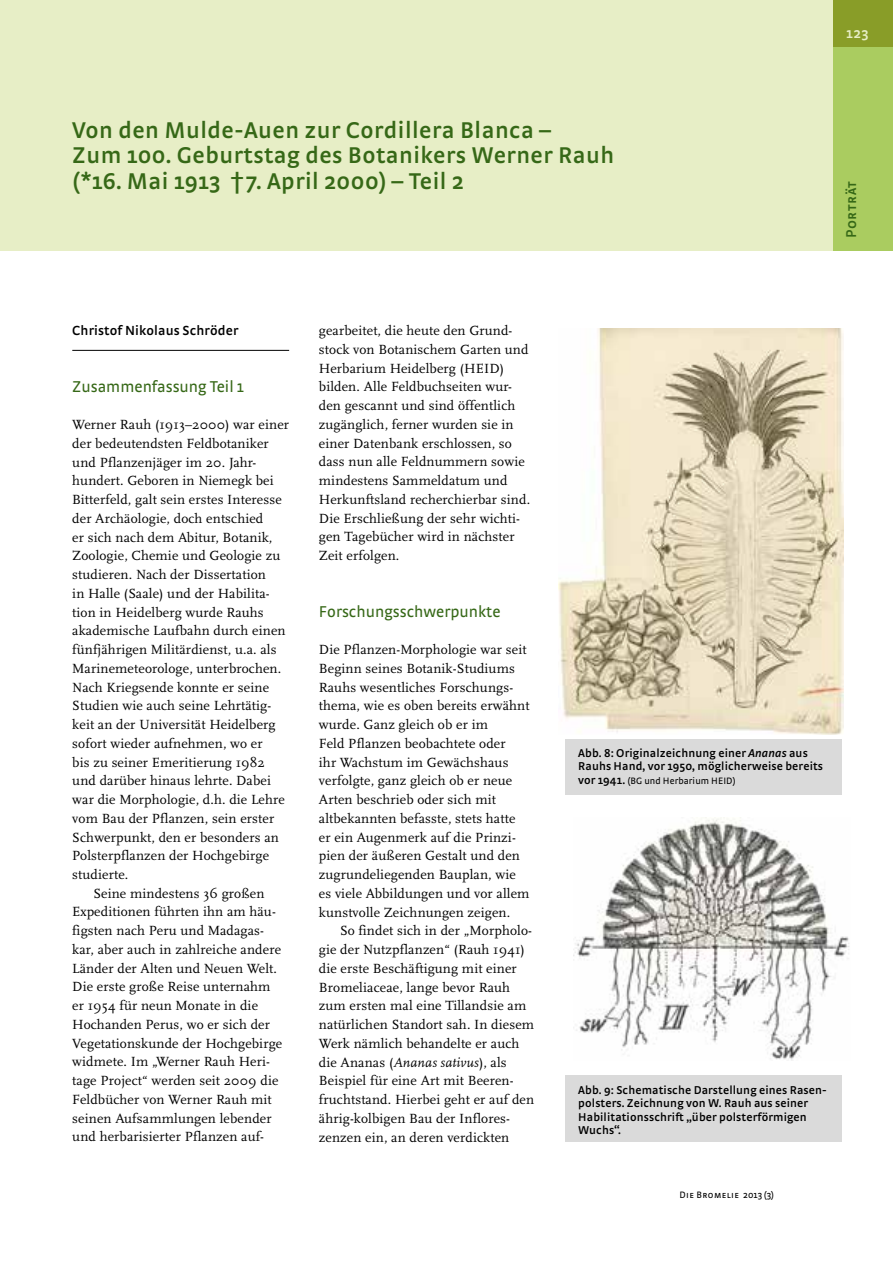
<style>
.page{position:relative;width:893px;height:1263px;background:#fff}
.page>*{position:absolute;margin:0;border:0;box-sizing:border-box;transform-origin:0 0}
.t1{font:600 24px/25.5px "Strada OT";letter-spacing:.02em;color:#366817}
.t2{font:16.5px "Strada OT";color:#366817}
.t3{font:600 15px "Strada OT";letter-spacing:.04em;color:#366817}
.t4{font:600 15px "Strada OT";color:#e7eec6}
.t5{font:13.8px/18.8px "Scala OT";letter-spacing:.01em;color:#000}
.t6{font:600 13.8px "Strada OT";letter-spacing:.01em;color:#000}
.t7{font:600 12px/13.5px "Strada OT";letter-spacing:.01em;color:#000}
.t8{font:9.75px "Strada OT";letter-spacing:.01em;color:#000}
.t9{font:9.75px "Strada OT";letter-spacing:.04em;color:#000}
.s1{font-style:italic}
.s2{font-weight:600;font-size:12px}
</style>
<div class="page">
<hr style="left:72px;top:350px;width:217px;height:1px;background:#000">
<img style="left:559px;top:328px;width:285px;height:407px">
<img style="left:574px;top:818px;width:276px;height:243px">
<div style="left:0;top:0;width:833px;height:251px;background:#e7eec6"></div>
<div style="left:833px;top:0;width:60px;height:251px;background:#aacc60"></div>
<div style="left:565px;top:739px;width:277px;height:55px;background:#dadada"></div>
<div style="left:565px;top:1076px;width:277px;height:66px;background:#dadada"></div>
<div style="left:833px;top:0;width:60px;height:47px;background:#899d28"></div>
<h1 class="t1" style="left:72px;top:117px;width:543px">Von den Mulde-Auen zur Cordillera Blanca –<br>Zum 100. Geburtstag des Botanikers Werner Rauh (*16. Mai 1913 †7. April 2000) – Teil 2</h1>
<p class="t4" style="left:846px;top:25px;width:24px">123</p>
<p class="t3" style="left:842px;top:238px;width:59px;rotate:-90deg">Porträt</p>
<p class="t6" style="left:72px;top:323px;width:168px">Christof Nikolaus Schröder</p>
<p class="t2" style="left:72px;top:377px;width:173px">Zusammenfassung Teil 1</p>
<p class="t5" style="left:72px;top:415px;width:218px">Werner Rauh (1913–2000) war einer</p>
<p class="t5" style="left:72px;top:434px;width:198px">der bedeutendsten Feldbotaniker</p>
<p class="t5" style="left:72px;top:453px;width:186px">und Pflanzenjäger im 20. Jahr-</p>
<p class="t5" style="left:72px;top:472px;width:203px">hundert. Geboren in Niemegk bei</p>
<p class="t5" style="left:72px;top:490px;width:211px">Bitterfeld, galt sein erstes Interesse</p>
<p class="t5" style="left:72px;top:509px;width:193px">der Archäologie, doch entschied</p>
<p class="t5" style="left:72px;top:528px;width:202px">er sich nach dem Abitur, Botanik,</p>
<p class="t5" style="left:72px;top:547px;width:210px">Zoologie, Chemie und Geologie zu</p>
<p class="t5" style="left:72px;top:565px;width:195px">studieren. Nach der Dissertation</p>
<p class="t5" style="left:72px;top:584px;width:199px">in Halle (Saale) und der Habilita-</p>
<p class="t5" style="left:72px;top:603px;width:193px">tion in Heidelberg wurde Rauhs</p>
<p class="t5" style="left:72px;top:622px;width:215px">akademische Laufbahn durch einen</p>
<p class="t5" style="left:72px;top:640px;width:206px">fünfjährigen Militärdienst, u.a. als</p>
<p class="t5" style="left:72px;top:659px;width:210px">Marinemeteorologe, unterbrochen.</p>
<p class="t5" style="left:72px;top:678px;width:198px">Nach Kriegsende konnte er seine</p>
<p class="t5" style="left:72px;top:697px;width:201px">Studien wie auch seine Lehrtätig-</p>
<p class="t5" style="left:72px;top:715px;width:205px">keit an der Universität Heidelberg</p>
<p class="t5" style="left:72px;top:734px;width:192px">sofort wieder aufnehmen, wo er</p>
<p class="t5" style="left:72px;top:753px;width:194px">bis zu seiner Emeritierung 1982</p>
<p class="t5" style="left:72px;top:772px;width:200px">und darüber hinaus lehrte. Dabei</p>
<p class="t5" style="left:72px;top:790px;width:214px">war die Morphologie, d.h. die Lehre</p>
<p class="t5" style="left:72px;top:809px;width:204px">vom Bau der Pflanzen, sein erster</p>
<p class="t5" style="left:72px;top:828px;width:208px">Schwerpunkt, den er besonders an</p>
<p class="t5" style="left:72px;top:847px;width:198px">Polsterpflanzen der Hochgebirge</p>
<p class="t5" style="left:72px;top:865px;width:58px">studierte.</p>
<p class="t5" style="left:94px;top:884px;width:172px">Seine mindestens 36 großen</p>
<p class="t5" style="left:72px;top:903px;width:205px">Expeditionen führten ihn am häu-</p>
<p class="t5" style="left:72px;top:922px;width:193px">figsten nach Peru und Madagas-</p>
<p class="t5" style="left:72px;top:940px;width:210px">kar, aber auch in zahlreiche andere</p>
<p class="t5" style="left:72px;top:959px;width:206px">Länder der Alten und Neuen Welt.</p>
<p class="t5" style="left:72px;top:978px;width:200px">Die erste große Reise unternahm</p>
<p class="t5" style="left:72px;top:997px;width:187px">er 1954 für neun Monate in die</p>
<p class="t5" style="left:72px;top:1015px;width:199px">Hochanden Perus, wo er sich der</p>
<p class="t5" style="left:72px;top:1034px;width:211px">Vegetationskunde der Hochgebirge</p>
<p class="t5" style="left:72px;top:1053px;width:199px">widmete. Im „Werner Rauh Heri-</p>
<p class="t5" style="left:72px;top:1072px;width:208px">tage Project“ werden seit 2009 die</p>
<p class="t5" style="left:72px;top:1090px;width:201px">Feldbücher von Werner Rauh mit</p>
<p class="t5" style="left:72px;top:1109px;width:201px">seinen Aufsammlungen lebender</p>
<p class="t5" style="left:72px;top:1128px;width:193px">und herbarisierter Pflanzen auf-</p>
<p class="t5" style="left:319px;top:322px;width:213px">gearbeitet, die heute den Grund&shy;stock von Botanischem Garten und<br>Herbarium Heidelberg (HEID) bilden. Alle Feldbuchseiten wur&shy;den gescannt und sind öffentlich zugänglich, ferner wurden sie in einer Datenbank erschlossen, so dass nun alle Feldnummern sowie mindestens Sammeldatum und<br>Herkunftsland recherchierbar sind.<br>Die Erschließung der sehr wichti&shy;gen Tagebücher wird in nächster<br>Zeit erfolgen.</p>
<p class="t2" style="left:319px;top:602px;width:183px">Forschungsschwerpunkte</p>
<p class="t5" style="left:319px;top:640px;width:212px">Die Pflanzen-Morphologie war seit<br>Beginn seines Botanik-Studiums<br>Rauhs wesentliches Forschungs&shy;thema, wie es oben bereits erwähnt wurde. Ganz gleich ob er im<br>Feld Pflanzen beobachtete oder<br>ihr Wachstum im Gewächshaus verfolgte, ganz gleich ob er neue<br>Arten beschrieb oder sich mit altbekannten befasste, stets hatte er ein Augenmerk auf die Prinzi&shy;pien der äußeren Gestalt und den zugrundeliegenden Bauplan, wie es viele Abbildungen und vor allem kunstvolle Zeichnungen zeigen.</p>
<p class="t5" style="left:319px;top:922px;width:217px;text-indent:21px">So findet sich in der „Morpholo&shy;gie der Nutzpflanzen“ (Rauh 1941) die erste Beschäftigung mit einer Bromeliaceae, lange bevor Rauh zum ersten mal eine Tillandsie am natürlichen Standort sah. In diesem Werk nämlich behandelte er auch die Ananas (<span class="s1">Ananas sativus</span>), als Beispiel für eine Art mit Beeren&shy;fruchtstand. Hierbei geht er auf den ährig-kolbigen Bau der Inflores&shy;zenzen ein, an deren verdickten</p>
<p class="t7" style="left:578px;top:746px;width:246px">Abb. 8: Originalzeichnung einer <span class="s1">Ananas</span> aus<br>Rauhs Hand, vor 1950, möglicherweise bereits</p>
<p class="t8" style="left:578px;top:775px;width:159px"><span class="s2">vor 1941.</span> (BG und Herbarium HEID)</p>
<p class="t7" style="left:578px;top:1083px;width:250px">Abb. 9: Schematische Darstellung eines Rasen&shy;polsters. Zeichnung von W. Rauh aus seiner Habilitationsschrift „über polsterförmigen Wuchs“.</p>
<p class="t9" style="left:679px;top:1189px;width:96px">Die Bromelie 2013 (3)</p>
</div>
